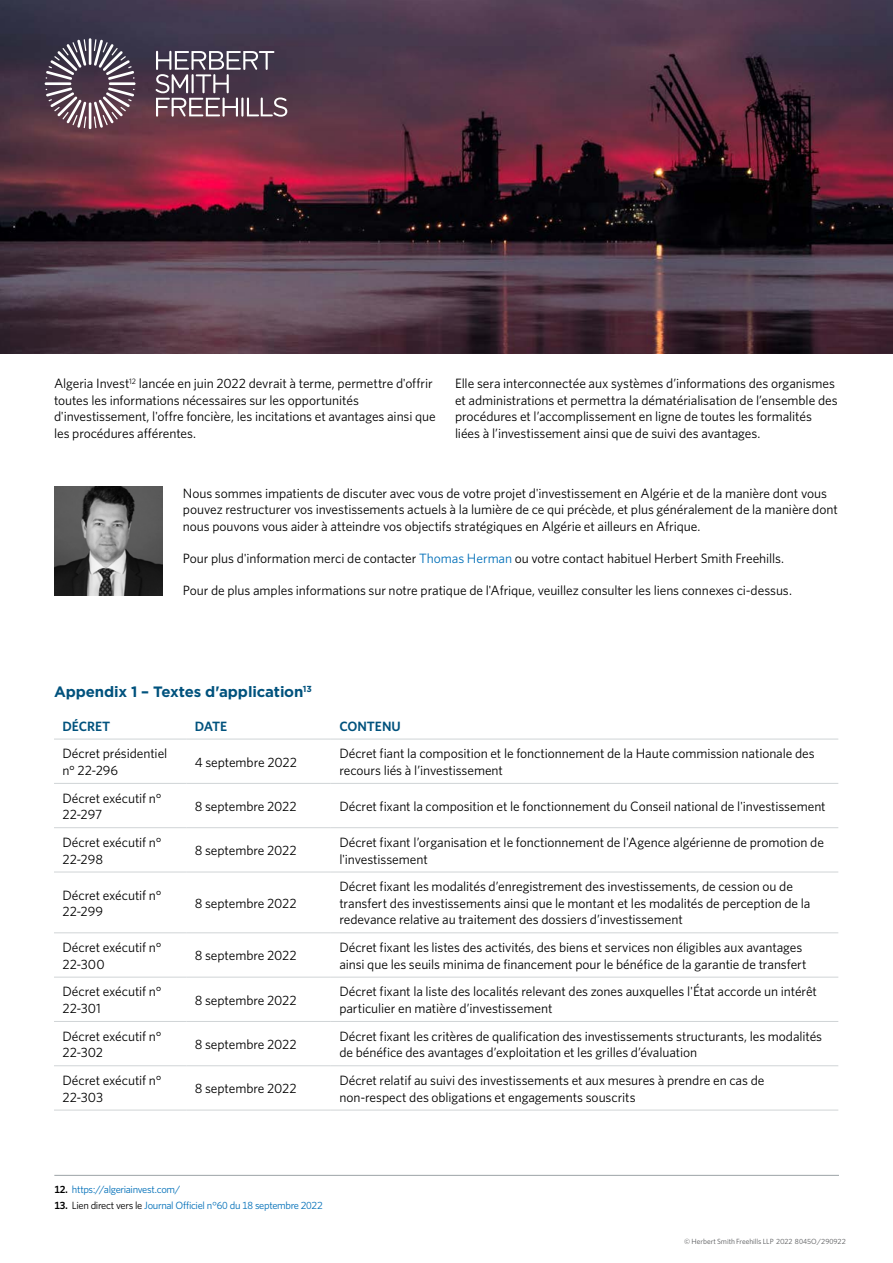
<style>
.page{position:relative;width:893px;height:1263px;background:#fff}
.page>*{position:absolute;margin:0;border:0;box-sizing:border-box;transform-origin:0 0}
.t1{font:700 15px "Gotham";letter-spacing:-.01em;color:#00527d}
.t2{font:13.5px/16.5px "Whitney";letter-spacing:-.005em;color:#000}
.t3{font:600 13.5px "Whitney";letter-spacing:-.005em;color:#00527d}
.t4{font:10.5px "Whitney";letter-spacing:-.03em;color:#006fb8}
.t5{font:7.5px "Whitney";letter-spacing:-.005em;color:#58595b}
.s1{color:#006fb8}
.s2{font-weight:600;color:#000}
.s3{color:#000}
</style>
<div class="page">
<img style="left:0;top:0;width:893px;height:354px">
<svg style="left:155px;top:51px;width:132px;height:66px;background:#70616f"></svg>
<svg style="left:45px;top:38px;width:91px;height:91px;background:#71616e"></svg>
<hr style="left:54px;top:1175px;width:785px;height:1px;background:#9ca3a7">
<hr style="left:54px;top:739px;width:132px;height:1px;background:#d0d4d6">
<hr style="left:186px;top:739px;width:145px;height:1px;background:#d0d4d6">
<hr style="left:54px;top:783px;width:132px;height:1px;background:#d0d4d6">
<hr style="left:186px;top:783px;width:145px;height:1px;background:#d0d4d6">
<hr style="left:54px;top:827px;width:132px;height:1px;background:#d0d4d6">
<hr style="left:186px;top:827px;width:145px;height:1px;background:#d0d4d6">
<hr style="left:54px;top:872px;width:132px;height:1px;background:#d0d4d6">
<hr style="left:186px;top:872px;width:145px;height:1px;background:#d0d4d6">
<hr style="left:54px;top:932px;width:132px;height:1px;background:#d0d4d6">
<hr style="left:186px;top:932px;width:145px;height:1px;background:#d0d4d6">
<hr style="left:54px;top:977px;width:132px;height:1px;background:#d0d4d6">
<hr style="left:186px;top:977px;width:145px;height:1px;background:#d0d4d6">
<hr style="left:54px;top:1021px;width:132px;height:1px;background:#d0d4d6">
<hr style="left:186px;top:1021px;width:145px;height:1px;background:#d0d4d6">
<hr style="left:54px;top:1065px;width:132px;height:1px;background:#d0d4d6">
<hr style="left:186px;top:1065px;width:145px;height:1px;background:#d0d4d6">
<hr style="left:54px;top:1110px;width:132px;height:1px;background:#d0d4d6">
<hr style="left:186px;top:1110px;width:145px;height:1px;background:#d0d4d6">
<hr style="left:331px;top:739px;width:507px;height:1px;background:#d0d4d6">
<hr style="left:331px;top:783px;width:507px;height:1px;background:#d0d4d6">
<hr style="left:331px;top:827px;width:507px;height:1px;background:#d0d4d6">
<hr style="left:331px;top:872px;width:507px;height:1px;background:#d0d4d6">
<hr style="left:331px;top:932px;width:507px;height:1px;background:#d0d4d6">
<hr style="left:331px;top:977px;width:507px;height:1px;background:#d0d4d6">
<hr style="left:331px;top:1021px;width:507px;height:1px;background:#d0d4d6">
<hr style="left:331px;top:1065px;width:507px;height:1px;background:#d0d4d6">
<hr style="left:331px;top:1110px;width:507px;height:1px;background:#d0d4d6">
<img style="left:54px;top:487px;width:109px;height:108px">
<p class="t2" style="left:54px;top:375px;width:383px">Algeria Invest<sup>12</sup> lancée en juin 2022 devrait à terme, permettre d'offrir toutes les informations nécessaires sur les opportunités d'investissement, l'offre foncière, les incitations et avantages ainsi que les procédures afférentes.</p>
<p class="t2" style="left:455px;top:375px;width:384px">Elle sera interconnectée aux systèmes d’informations des organismes et administrations et permettra la dématérialisation de l’ensemble des procédures et l’accomplissement en ligne de toutes les formalités liées à l’investissement ainsi que de suivi des avantages.</p>
<p class="t2" style="left:183px;top:484px;width:656px">Nous sommes impatients de discuter avec vous de votre projet d'investissement en Algérie et de la manière dont vous pouvez restructurer vos investissements actuels à la lumière de ce qui précède, et plus généralement de la manière dont nous pouvons vous aider à atteindre vos objectifs stratégiques en Algérie et ailleurs en Afrique.</p>
<p class="t2" style="left:183px;top:550px;width:603px">Pour plus d'information merci de contacter <span class="s1">Thomas Herman</span> ou votre contact habituel Herbert Smith Freehills.</p>
<p class="t2" style="left:183px;top:582px;width:611px">Pour de plus amples informations sur notre pratique de l'Afrique, veuillez consulter les liens connexes ci-dessus.</p>
<p class="t1" style="left:54px;top:682px;width:260px">Appendix 1 – Textes d'application<sup>13</sup></p>
<p class="t3" style="left:63px;top:717px;width:49px">DÉCRET</p>
<p class="t3" style="left:195px;top:717px;width:34px">DATE</p>
<p class="t3" style="left:339px;top:717px;width:63px">CONTENU</p>
<p class="t2" style="left:63px;top:745px;width:106px">Décret présidentiel n° 22-296</p>
<p class="t2" style="left:195px;top:753px;width:104px">4 septembre 2022</p>
<p class="t2" style="left:339px;top:745px;width:477px">Décret fiant la composition et le fonctionnement de la Haute commission nationale des recours liés à l’investissement</p>
<p class="t2" style="left:63px;top:789px;width:100px">Décret exécutif n°<br>22-297</p>
<p class="t2" style="left:195px;top:798px;width:103px">8 septembre 2022</p>
<p class="t2" style="left:339px;top:798px;width:488px">Décret fixant la composition et le fonctionnement du Conseil national de l'investissement</p>
<p class="t2" style="left:63px;top:834px;width:100px">Décret exécutif n°<br>22-298</p>
<p class="t2" style="left:195px;top:842px;width:103px">8 septembre 2022</p>
<p class="t2" style="left:339px;top:834px;width:486px">Décret fixant l’organisation et le fonctionnement de l'Agence algérienne de promotion de l'investissement</p>
<p class="t2" style="left:63px;top:886px;width:100px">Décret exécutif n°<br>22-299</p>
<p class="t2" style="left:195px;top:894px;width:103px">8 septembre 2022</p>
<p class="t2" style="left:339px;top:878px;width:473px">Décret fixant les modalités d’enregistrement des investissements, de cession ou de transfert des investissements ainsi que le montant et les modalités de perception de la redevance relative au traitement des dossiers d’investissement</p>
<p class="t2" style="left:63px;top:939px;width:100px">Décret exécutif n°<br>22-300</p>
<p class="t2" style="left:195px;top:947px;width:103px">8 septembre 2022</p>
<p class="t2" style="left:339px;top:939px;width:469px">Décret fixant les listes des activités, des biens et services non éligibles aux avantages ainsi que les seuils minima de financement pour le bénéfice de la garantie de transfert</p>
<p class="t2" style="left:63px;top:983px;width:100px">Décret exécutif n°<br>22-301</p>
<p class="t2" style="left:195px;top:991px;width:103px">8 septembre 2022</p>
<p class="t2" style="left:339px;top:983px;width:479px">Décret fixant la liste des localités relevant des zones auxquelles l'État accorde un intérêt particulier en matière d’investissement</p>
<p class="t2" style="left:63px;top:1027px;width:100px">Décret exécutif n°<br>22-302</p>
<p class="t2" style="left:195px;top:1036px;width:103px">8 septembre 2022</p>
<p class="t2" style="left:339px;top:1027px;width:484px">Décret fixant les critères de qualification des investissements structurants, les modalités de bénéfice des avantages d’exploitation et les grilles d’évaluation</p>
<p class="t2" style="left:63px;top:1072px;width:100px">Décret exécutif n°<br>22-303</p>
<p class="t2" style="left:195px;top:1080px;width:103px">8 septembre 2022</p>
<p class="t2" style="left:339px;top:1072px;width:427px">Décret relatif au suivi des investissements et aux mesures à prendre en cas de non-respect des obligations et engagements souscrits</p>
<p class="t4" style="left:54px;top:1182px;width:128px"><span class="s2">12.</span> https://algeriainvest.com/</p>
<p class="t4" style="left:54px;top:1198px;width:270px"><span class="s2">13.</span> <span class="s3">Lien direct vers le</span> Journal Officiel n°60 du 18 septembre 2022</p>
<p class="t5" style="left:684px;top:1237px;width:159px">© Herbert Smith Freehills LLP 2022 8045O_V2_FR</p>
<p class="t5" style="left:817px;top:1237px;width:30px">/290922</p>
</div>
